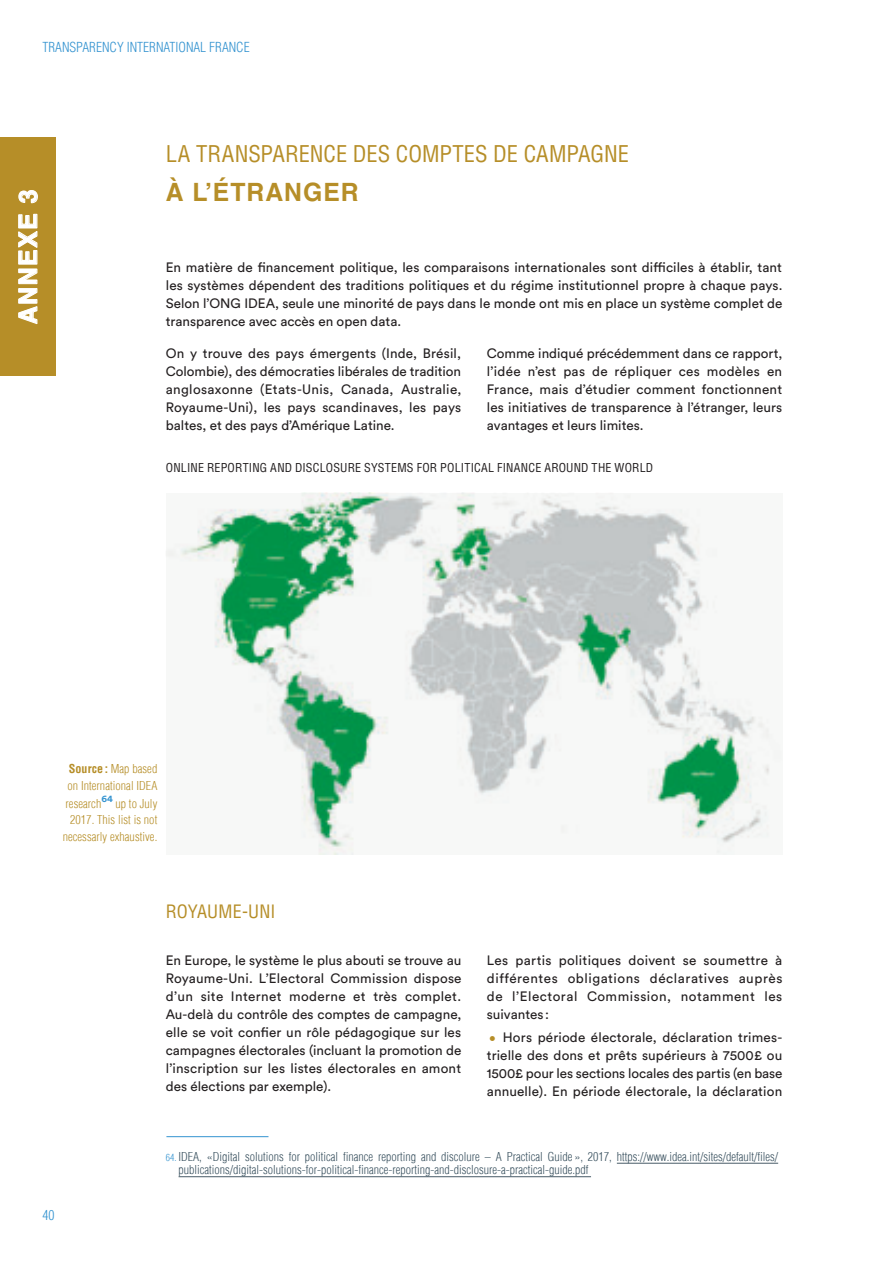
<style>
.page{position:relative;width:893px;height:1263px;background:#fff}
.page>*{position:absolute;margin:0;border:0;box-sizing:border-box;transform-origin:0 0}
.t1{font:700 25.2px "Helvetica LT Std";letter-spacing:.04em;color:#b68e28}
.t2{font:700 25.2px "Helvetica LT Std";color:#fff}
.t3{font:condensed 22.5px "Helvetica LT Std";letter-spacing:-.005em;color:#b68e28}
.t4{font:condensed 18px "Helvetica LT Std";color:#b68e28}
.t5{font:13.5px/18px "Circular Std";color:#231f20;text-align:justify}
.t6{font:300 condensed 13.5px "Helvetica LT Std";color:#3393d0}
.t7{font:300 condensed 12px/13.5px "Helvetica LT";color:#38505e}
.t8{font:300 condensed 12px/16.5px "Helvetica LT";letter-spacing:.005em;color:#b68e28}
.t9{font:condensed 12px "Helvetica LT Std";letter-spacing:.02em;color:#231f20}
.t10{font:700 9.6px "Circular Std";color:#3393d0}
.s1{font-family:"Helvetica LT Std";font-weight:700}
.s2{font-size:12px;color:#b68e28}
.s3{font-size:9.6px;color:#3393d0}
</style>
<div class="page">
<img style="left:166px;top:493px;width:615px;height:362px">
<hr style="left:617px;top:1163px;width:161px;height:1px;background:#485b68">
<hr style="left:179px;top:1176px;width:412px;height:1px;background:#485b68">
<hr style="left:166px;top:1136px;width:102px;height:1px;background:#3393d0">
<div style="left:0;top:138px;width:55px;height:238px;background:#b68e28"></div>
<svg style="left:18px;top:213px;width:20px;height:111px"></svg>
<svg style="left:18px;top:190px;width:20px;height:14px"></svg>
<p class="t6" style="left:43px;top:39px;width:209px">TRANSPARENCY INTERNATIONAL FRANCE</p>
<h1 class="t2" style="left:13px;top:324px;width:136px;rotate:-90deg">ANNEXE 3</h1>
<h2 class="t3" style="left:166px;top:140px;width:465px">LA TRANSPARENCE DES COMPTES DE CAMPAGNE</h2>
<h1 class="t1" style="left:166px;top:177px;width:175px">À L’ÉTRA NGER</h1>
<p class="t5" style="left:166px;top:258px;width:618px">En matière de financement politique, les comparaisons internationales sont difficiles à établir, tant les systèmes dépendent des traditions politiques et du régime institutionnel propre à chaque pays.<br>Selon l’ONG IDEA, seule une minorité de pays dans le monde ont mis en place un système complet de transparence avec accès en open data.</p>
<p class="t5" style="left:166px;top:344px;width:297px">On y trouve des pays émergents (Inde, Brésil, Colombie), des démocraties libérales de tradition anglosaxonne (Etats-Unis, Canada, Australie, Royaume-Uni), les pays scandinaves, les pays baltes, et des pays d’Amérique Latine.</p>
<p class="t5" style="left:487px;top:344px;width:297px">Comme indiqué précédemment dans ce rapport, l’idée n’est pas de répliquer ces modèles en France, mais d’étudier comment fonctionnent les initiatives de transparence à l’étranger, leurs avantages et leurs limites.</p>
<p class="t9" style="left:166px;top:460px;width:6px">ONL</p>
<p class="t9" style="left:187px;top:460px;width:23px">INE REPOR</p>
<p class="t9" style="left:243px;top:460px;width:31px">TING AND</p>
<p class="t9" style="left:295px;top:460px;width:14px">DISCLOSURE</p>
<p class="t9" style="left:364px;top:460px;width:3px">SYS</p>
<p class="t9" style="left:385px;top:460px;width:12px">TEMS</p>
<p class="t9" style="left:417px;top:460px;width:27px">FOR POL</p>
<p class="t9" style="left:461px;top:460px;width:19px">ITICAL</p>
<p class="t9" style="left:497px;top:460px;width:13px">FINANCE</p>
<p class="t9" style="left:544px;top:460px;width:3px">AROUND</p>
<p class="t9" style="left:592px;top:460px;width:38px">THE WORLD</p>
<p class="t8" style="left:68px;top:761px;width:91px"><span class="s1">Source :</span> Map based on I nternational IDEA</p>
<p class="t8" style="left:66px;top:795px;width:37px">research</p>
<p class="t10" style="left:101px;top:793px;width:13px">64</p>
<p class="t8" style="left:63px;top:795px;width:96px;text-align:right">up to July<br>2017. This list is not necessarly exhaustive.</p>
<p class="t6" style="left:43px;top:1207px;width:13px">40</p>
<h3 class="t4" style="left:166px;top:900px;width:12px">ROYAUME</h3>
<h3 class="t4" style="left:242px;top:900px;width:35px">-UNI</h3>
<p class="t5" style="left:166px;top:951px;width:297px">En Europe, le système le plus abouti se trouve au Royaume-Uni. L’Electoral Commission dispose d’un site Internet moderne et très complet.<br>Au-delà du contrôle des comptes de campagne, elle se voit confier un rôle pédagogique sur les campagnes électorales (incluant la promotion de l’inscription sur les listes électorales en amont des élections par exemple).</p>
<p class="t5" style="left:487px;top:951px;width:297px">Les partis politiques doivent se soumettre à différentes obligations déclaratives auprès de l’Electoral Commission, notamment les suivantes :</p>
<p class="t5" style="left:487px;top:1028px;width:297px"><span class="s2">•</span> Hors période électorale, déclaration trimes&shy;trielle des dons et prêts supérieurs à 7500£ ou 1500£ pour les sections locales des partis (en base annuelle). En période électorale, la déclaration</p>
<p class="t7" style="left:179px;top:1150px;width:601px;text-indent:-13px"><span class="s3">64.</span> IDEA, «Digital solutions for political finance reporting and discolure – A Practical Guide », 2017, https://www.idea.int/sites/default/files/ publications/digital-solutions-for-political-finance-reporting-and-disclosure-a-practical-guide.pdf</p>
</div>
